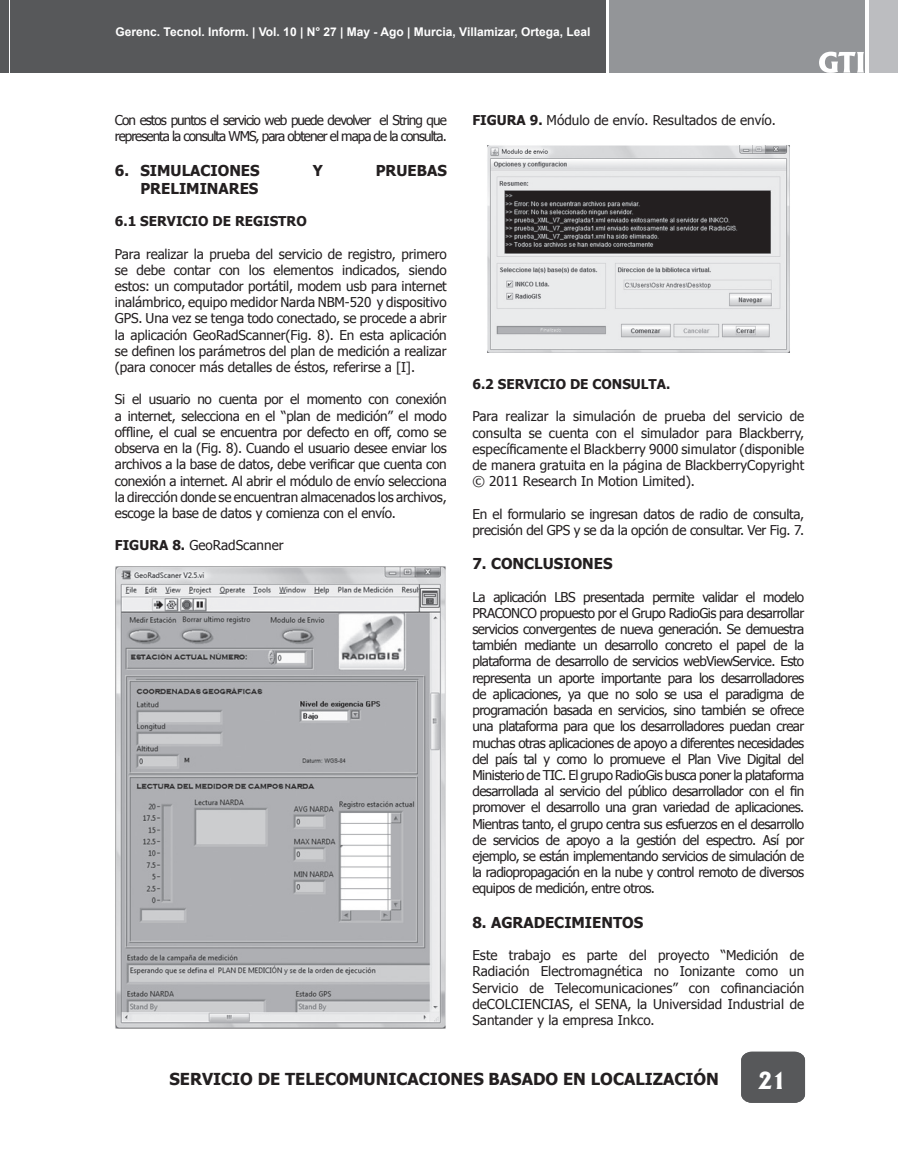
<style>
.page{position:relative;width:898px;height:1166px;background:#fff}
.page>*{position:absolute;margin:0;border:0;box-sizing:border-box;transform-origin:0 0}
.t1{font:800 22.5px "Albertus";color:#fff}
.t2{font:700 16.5px "Tahoma";color:#231f20}
.t3{font:700 15px "Tahoma";color:#231f20}
.t4{font:13.5px/16.2px "Tahoma";letter-spacing:-.02em;color:#231f20;text-align:justify}
.t5{font:13.5px/16.2px "Tahoma";letter-spacing:-.07em;color:#231f20}
.t6{font:700 13.5px "Tahoma";color:#231f20}
.t7{font:13.5px "Tahoma";color:#231f20}
.t8{font:700 12px "Arial";color:#fff}
.s1{font-weight:700}
</style>
<div class="page">
<div style="left:10px;top:0;width:595px;height:73px;background:#57585a"></div>
<div style="left:609px;top:0;width:255px;height:73px;background:#939598"></div>
<div style="left:868px;top:0;width:29px;height:73px;background:#bcbdc0"></div>
<div style="left:741px;top:1051px;width:63px;height:51px;background:#57585a"></div>
<div style="left:0;top:0;width:9px;height:73px;background:#57585a"></div>
<svg style="left:819px;top:52px;width:44px;height:21px"></svg>
<img style="left:115px;top:566px;width:331px;height:463px">
<img style="left:487px;top:145px;width:302px;height:208px">
<p class="t8" style="left:115px;top:24px;width:476px">Gerenc. Tecnol. Inform. | Vol. 10 | N° 27 | May - Ago | Murcia, Villamizar, Ortega, Leal</p>
<p class="t5" style="left:115px;top:112px;width:333px">Con estos puntos el servicio web puede devolver el String que representa la consulta WMS, para obtener el mapa de la consulta.</p>
<p class="t3" style="left:115px;top:160px;width:46px">6. SIMULACIONES</p>
<p class="t3" style="left:312px;top:160px;width:10px">Y</p>
<p class="t3" style="left:375px;top:160px;width:11px">PRUEBAS</p>
<p class="t3" style="left:140px;top:178px;width:11px">PRELIMINARES</p>
<p class="t6" style="left:115px;top:212px;width:35px">6.1 SERVICIO</p>
<p class="t6" style="left:212px;top:212px;width:33px">DE REGISTRO</p>
<p class="t4" style="left:115px;top:245px;width:333px">Para realizar la prueba del servicio de registro, primero se debe contar con los elementos indicados, siendo estos: un computador portátil, modem usb para internet inalámbrico, equipo medidor Narda NBM-520 y dispositivo GPS. Una vez se tenga todo conectado, se procede a abrir la aplicación GeoRadScanner(Fig. 8). En esta aplicación se definen los parámetros del plan de medición a realizar (para conocer más detalles de éstos, referirse a [I].</p>
<p class="t4" style="left:115px;top:391px;width:333px">Si el usuario no cuenta por el momento con conexión a internet, selecciona en el “plan de medición” el modo offline, el cual se encuentra por defecto en off, como se observa en la (Fig. 8). Cuando el usuario desee enviar los archivos a la base de datos, debe verificar que cuenta con conexión a internet. Al abrir el módulo de envío selecciona la dirección donde se encuentran almacenados los archivos, escoge la base de datos y comienza con el envío.</p>
<p class="t6" style="left:115px;top:536px;width:18px">FIGURA</p>
<p class="t7" style="left:172px;top:536px;width:113px"><span class="s1">8.</span> GeoRadScanner</p>
<p class="t6" style="left:472px;top:111px;width:18px">FIGURA</p>
<p class="t7" style="left:529px;top:111px;width:247px"><span class="s1">9.</span> Módulo de envío. Resultados de envío.</p>
<p class="t6" style="left:472px;top:374px;width:35px">6.2 SERVICIO</p>
<p class="t6" style="left:570px;top:374px;width:33px">DE CONSULTA</p>
<p class="t6" style="left:666px;top:374px;width:6px">.</p>
<p class="t4" style="left:472px;top:408px;width:333px">Para realizar la simulación de prueba del servicio de consulta se cuenta con el simulador para Blackberry, específicamente el Blackberry 9000 simulator (disponible de manera gratuita en la página de BlackberryCopyright © 2011 Research In Motion Limited).</p>
<p class="t4" style="left:472px;top:505px;width:333px">En el formulario se ingresan datos de radio de consulta, precisión del GPS y se da la opción de consultar. Ver Fig. 7.</p>
<p class="t3" style="left:472px;top:553px;width:40px">7. CONCLUSIONES</p>
<p class="t4" style="left:472px;top:588px;width:333px">La aplicación LBS presentada permite validar el modelo PRACONCO propuesto por el Grupo RadioGis para desarrollar servicios convergentes de nueva generación. Se demuestra también mediante un desarrollo concreto el papel de la plataforma de desarrollo de servicios webViewService. Esto representa un aporte importante para los desarrolladores de aplicaciones, ya que no solo se usa el paradigma de programación basada en servicios, sino también se ofrece una plataforma para que los desarrolladores puedan crear muchas otras aplicaciones de apoyo a diferentes necesidades del país tal y como lo promueve el Plan Vive Digital del Ministerio de TIC. El grupo RadioGis busca poner la plataforma desarrollada al servicio del público desarrollador con el fin promover el desarrollo una gran variedad de aplicaciones.<br>Mientras tanto, el grupo centra sus esfuerzos en el desarrollo de servicios de apoyo a la gestión del espectro. Así por ejemplo, se están implementando servicios de simulación de la radiopropagación en la nube y control remoto de diversos equipos de medición, entre otros.</p>
<p class="t3" style="left:472px;top:911px;width:30px">8. AGRADECIMIENTOS</p>
<p class="t4" style="left:472px;top:946px;width:333px">Este trabajo es parte del proyecto “Medición de Radiación Electromagnética no Ionizante como un Servicio de Telecomunicaciones” con cofinanciación deCOLCIENCIAS, el SENA, la Universidad Industrial de Santander y la empresa Inkco.</p>
<p class="t2" style="left:169px;top:1067px;width:550px">SERVICIO DE TELECOMUNICACIONES BASADO EN LOCALIZACIÓN</p>
<h1 class="t1" style="left:757px;top:1066px;width:31px">21</h1>
</div>
